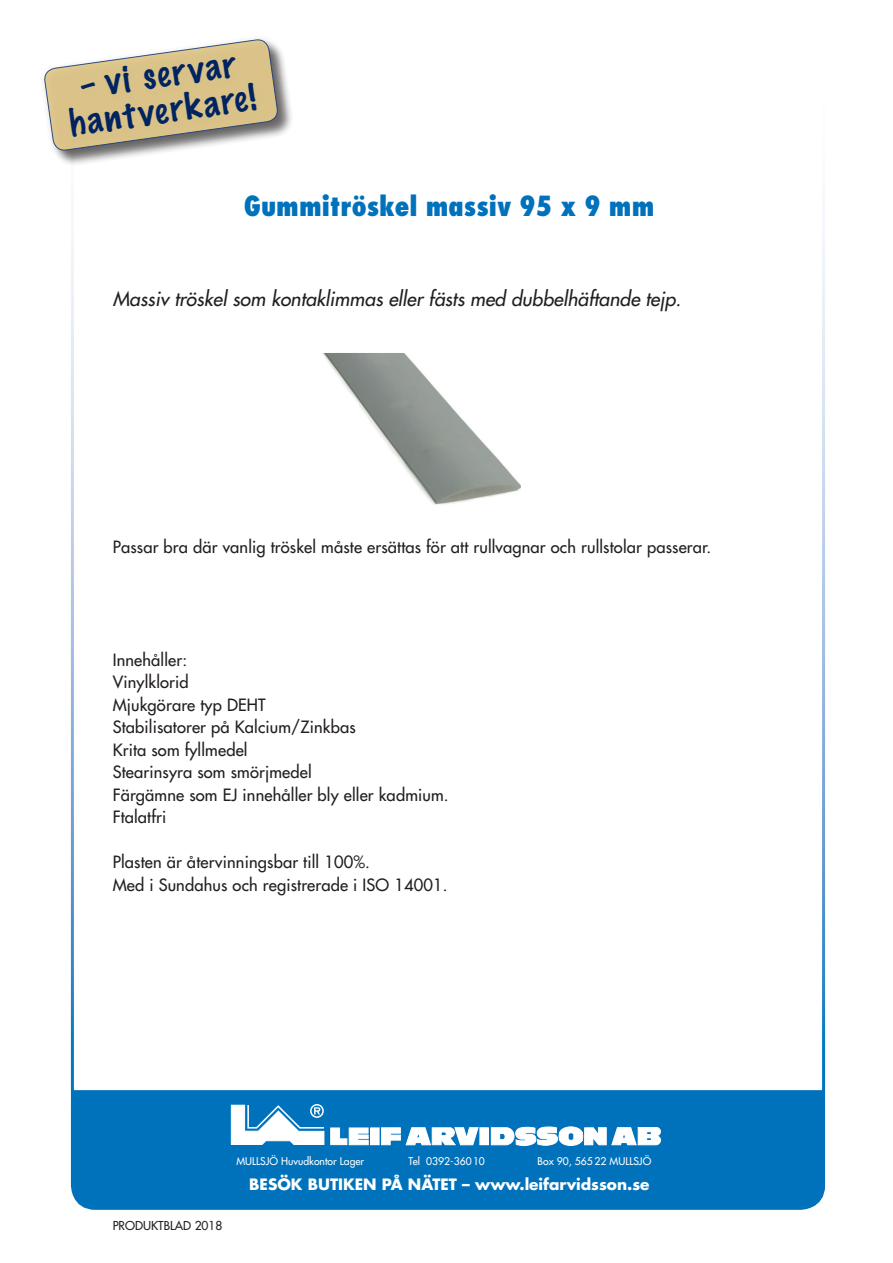
<style>
.page{position:relative;width:893px;height:1263px;background:#fff}
.page>*{position:absolute;margin:0;border:0;box-sizing:border-box;transform-origin:0 0}
.t1{font:100 33.75px/35.7px "Marker Felt";color:#002361;text-align:center}
.t2{font:800 condensed 27px "Futura Std";color:#0072bc}
.t3{font:italic 500 19.5px "Futura Std";color:#231f20}
.t4{font:500 16.5px/22.5px "Futura Std";letter-spacing:.01em;color:#231f20}
.t5{font:700 15.3px "Futura Std";color:#fff}
.t6{font:500 12px "Futura Std";color:#231f20}
.t7{font:500 10.35px "Futura Std";color:#fff}
</style>
<div class="page">
<div style="left:72px;top:1090px;width:751px;height:118px;background:#0072bc"></div>
<div style="left:480px;top:1128px;width:8px;height:17px;background:#fff"></div>
<div style="left:371px;top:1128px;width:8px;height:17px;background:#fff"></div>
<svg style="left:381px;top:1127px;width:97px;height:18px"></svg>
<svg style="left:491px;top:1101px;width:170px;height:45px"></svg>
<svg style="left:231px;top:1103px;width:138px;height:42px"></svg>
<div style="left:45px;top:40px;width:249px;height:127px;background:#231f20;opacity:.75"></div>
<svg style="left:44px;top:39px;width:235px;height:115px"></svg>
<img style="left:322px;top:353px;width:199px;height:152px">
<h1 class="t1" style="left:62px;top:70px;width:190px;rotate:-8deg">– vi servar hantverkare!</h1>
<h2 class="t2" style="left:244px;top:189px;width:412px">Gummitröskel massiv 95 x 9 mm</h2>
<p class="t3" style="left:113px;top:286px;width:570px">Massiv tröskel som kontaklimmas eller fästs med dubbelhäftande tejp.</p>
<p class="t4" style="left:113px;top:536px;width:600px">Passar bra där vanlig tröskel måste ersättas för att rullvagnar och rullstolar passerar.</p>
<p class="t4" style="left:113px;top:648px;width:338px">Innehåller:<br>Vinylklorid<br>Mjukgörare typ DEHT<br>Stabilisatorer på Kalcium/Zinkbas<br>Krita som fyllmedel<br>Stearinsyra som smörjmedel<br>Färgämne som EJ innehåller bly eller kadmium.<br>Ftalatfri</p>
<p class="t4" style="left:113px;top:851px;width:336px">Plasten är återvinningsbar till 100%.<br>Med i Sundahus och registrerade i ISO 14001.</p>
<p class="t6" style="left:113px;top:1218px;width:111px">PRODUKTBLAD 2018</p>
<p class="t7" style="left:236px;top:1154px;width:129px">MULLSJÖ Huvudkontor Lager</p>
<p class="t7" style="left:408px;top:1154px;width:78px">Tel 0392-36010</p>
<p class="t7" style="left:538px;top:1154px;width:115px">Box 90, 565 22 MULLSJÖ</p>
<p class="t5" style="left:249px;top:1174px;width:402px">BESÖK BUTIKEN PÅ NÄTET – www.leifarvidsson.se</p>
</div>
